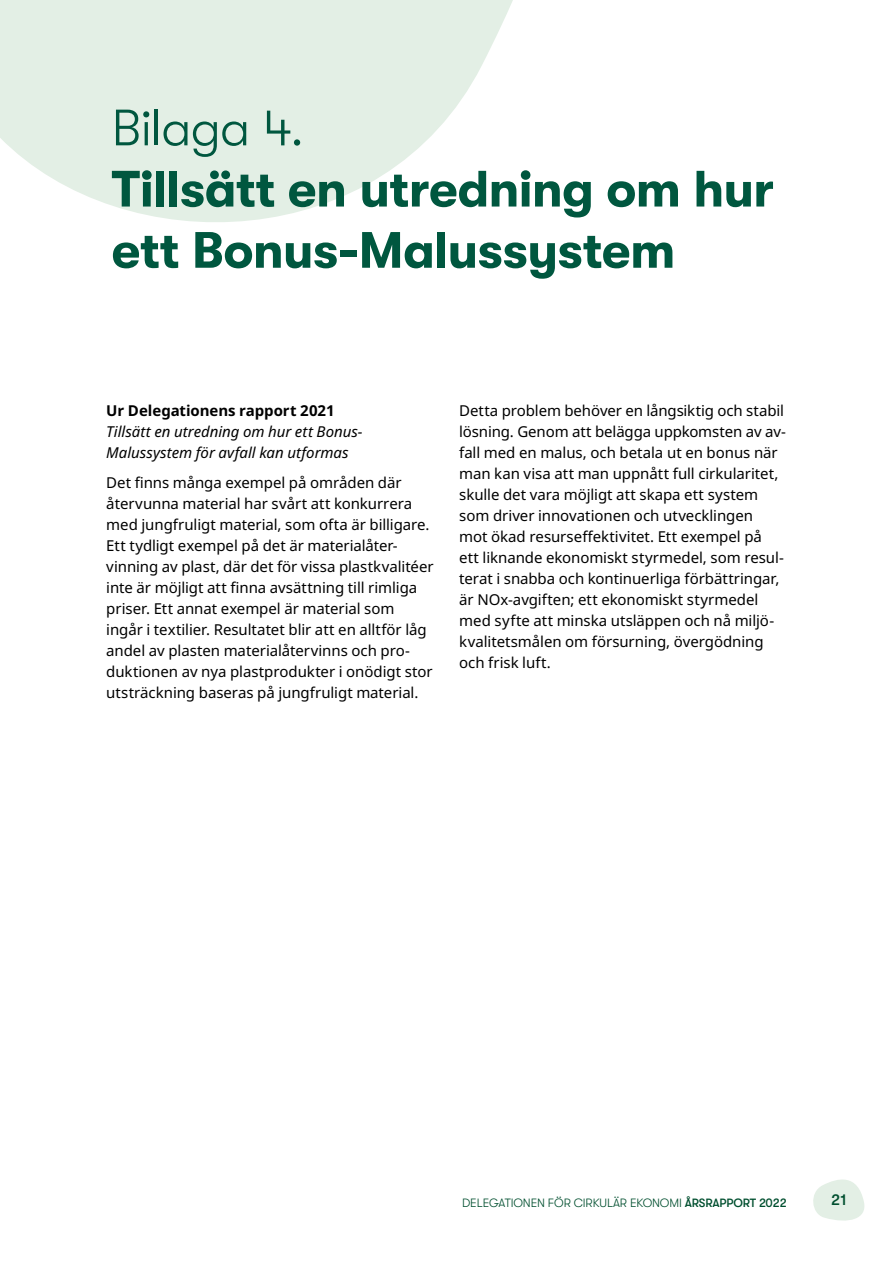
<style>
.page{position:relative;width:893px;height:1263px;background:#fff}
.page>*{position:absolute;margin:0;border:0;box-sizing:border-box;transform-origin:0 0}
.t1{font:700 51px/61.2px "GT Walsheim";letter-spacing:-.015em;color:#00573f}
.t2{font:500 15.6px "GT Walsheim";color:#004f2f}
.Brödtext{font:15px/21px "Noto Sans";letter-spacing:-.005em;color:#000}
.Brödtext-2{font:italic 15px/21px "Noto Sans";color:#000}
.Brödtext-3{font:700 15px "Noto Sans";letter-spacing:-.005em;color:#000}
.t3{font:300 12px "GT Walsheim";letter-spacing:-.01em;color:#004f2f}
.s1{font-weight:300}
.s2{font-weight:500}
</style>
<div class="page">
<svg style="left:813px;top:1179px;width:52px;height:42px"></svg>
<svg style="left:0;top:0;width:513px;height:222px;fill:#e3efe5"></svg>
<h1 class="t1" style="left:112px;top:97px;width:664px"><span class="s1">Bilaga 4.<br></span>Tillsätt en utredning om hur ett Bonus-Malussystem</h1>
<p class="Brödtext-3" style="left:106px;top:400px;width:230px">Ur Delegationens rapport 2021</p>
<p class="Brödtext-2" style="left:106px;top:422px;width:257px">Tillsätt en utredning om hur ett Bonus-<br>Malussystem för avfall kan utformas</p>
<p class="Brödtext" style="left:106px;top:472px;width:329px">Det finns många exempel på områden där återvunna material har svårt att konkurrera med jungfruligt material, som ofta är billigare.<br>Ett tydligt exempel på det är materialåter&shy;vinning av plast, där det för vissa plastkvalitéer inte är möjligt att finna avsättning till rimliga priser. Ett annat exempel är material som ingår i textilier. Resultatet blir att en alltför låg andel av plasten materialåtervinns och pro&shy;duktionen av nya plastprodukter i onödigt stor utsträckning baseras på jungfruligt material.</p>
<p class="Brödtext" style="left:459px;top:401px;width:328px">Detta problem behöver en långsiktig och stabil lösning. Genom att belägga uppkomsten av av&shy;fall med en malus, och betala ut en bonus när man kan visa att man uppnått full cirkularitet, skulle det vara möjligt att skapa ett system som driver innovationen och utvecklingen<br>mot ökad resurseffektivitet. Ett exempel på<br>ett liknande ekonomiskt styrmedel, som resul&shy;terat i snabba och kontinuerliga förbättringar, är NOx-avgiften; ett ekonomiskt styrmedel med syfte att minska utsläppen och nå miljö&shy;kvalitetsmålen om försurning, övergödning och frisk luft.</p>
<p class="t3" style="left:462px;top:1196px;width:326px">DELEGATIONEN FÖR CIRKULÄR EKONOMI <span class="s2">ÅRSRAPPORT 2022</span></p>
<p class="t2" style="left:831px;top:1191px;width:17px">21</p>
</div>
